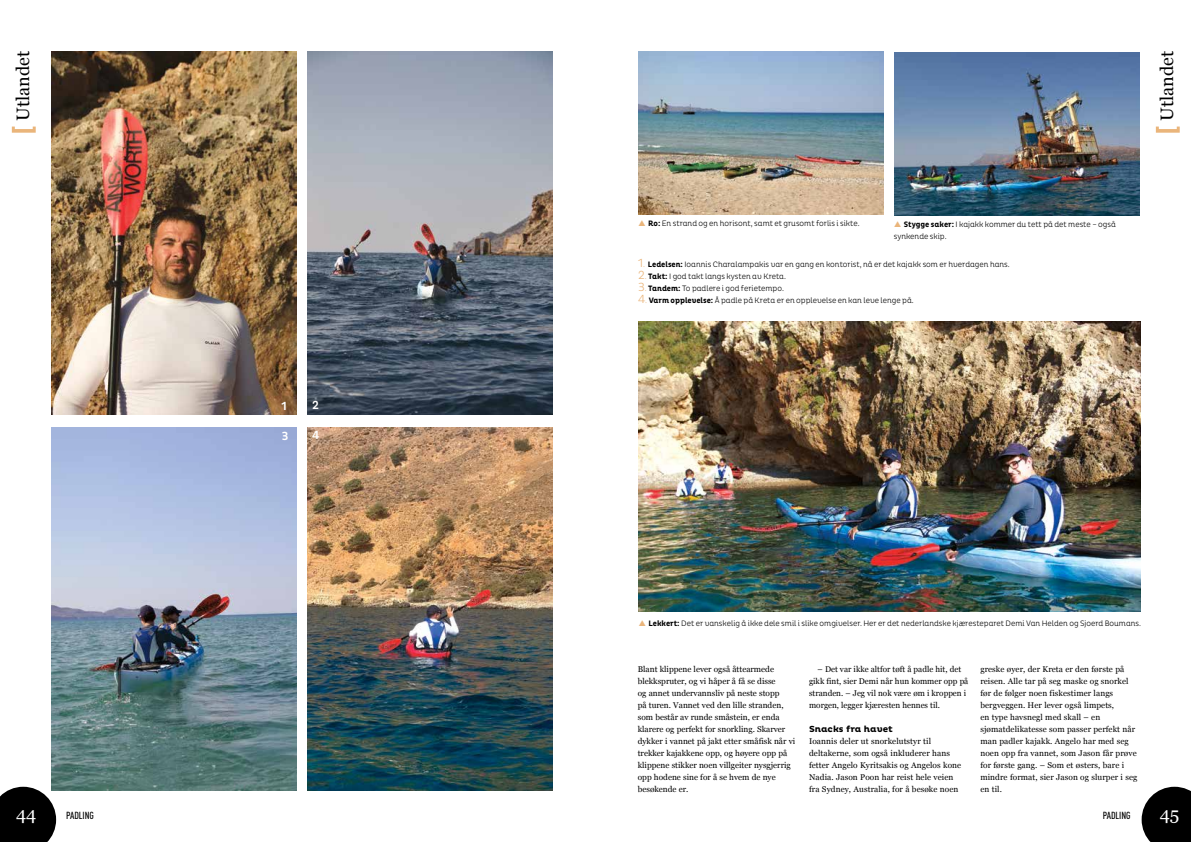
<style>
.page{position:relative;width:1191px;height:842px;background:#fff}
.page>*{position:absolute;margin:0;border:0;box-sizing:border-box;transform-origin:0 0}
.t1{font:18px "Georgia";color:#000}
.t2{font:18px "Georgia";color:#fff}
.t3{font:500 12px "Pluto Cond";color:#fff}
.t4{font:500 10.2px "DIN Cond";color:#000}
.t5{font:700 9px "Pluto";color:#000}
.t6{font:8.3px/12px "Georgia";letter-spacing:.01em;color:#000}
.t7{font:300 8px/12px "Pluto Cond";color:#000}
.s1{font-weight:700}
.s2{font-size:12px;color:#eab57b}
.s3{color:#eab57b}
</style>
<div class="page">
<svg style="left:1141px;top:787px;width:50px;height:55px;background:#202020"></svg>
<svg style="left:0;top:787px;width:56px;height:55px;background:#1b1b1b"></svg>
<img style="left:638px;top:51px;width:245px;height:164px">
<img style="left:894px;top:53px;width:246px;height:163px">
<img style="left:51px;top:428px;width:246px;height:363px">
<img style="left:638px;top:322px;width:502px;height:290px">
<svg style="left:1155px;top:127px;width:24px;height:6px"></svg>
<svg style="left:12px;top:127px;width:24px;height:6px"></svg>
<img style="left:51px;top:51px;width:245px;height:363px">
<img style="left:307px;top:51px;width:246px;height:363px">
<img style="left:307px;top:428px;width:246px;height:363px">
<h1 class="t1" style="left:12px;top:121px;width:71px;rotate:-90deg">Utlandet</h1>
<h1 class="t1" style="left:1156px;top:121px;width:71px;rotate:-90deg">Utlandet</h1>
<h2 class="t3" style="left:281px;top:399px;width:7px">1</h2>
<h2 class="t3" style="left:312px;top:398px;width:8px">2</h2>
<h2 class="t3" style="left:282px;top:429px;width:8px">3</h2>
<h2 class="t3" style="left:312px;top:428px;width:9px">4</h2>
<p class="t7" style="left:648px;top:218px;width:213px"><span class="s1">Ro:</span> En strand og en horisont, samt et grusomt forlis i sikte.</p>
<p class="t7" style="left:893px;top:218px;width:224px;text-indent:10px"><span class="s1">Stygge saker:</span> I kajakk kommer du tett på det meste – også synkende skip.</p>
<p class="t7" style="left:638px;top:258px;width:373px"><span class="s2">1</span><span class="s3">.</span> <span class="s1">Ledelsen:</span> Ioannis Charalampakis var en gang en kontorist, nå er det kajakk som er hverdagen hans.</p>
<p class="t7" style="left:638px;top:270px;width:149px"><span class="s2">2</span><span class="s3">.</span> <span class="s1">Takt:</span> I god takt langs kysten av Kreta.</p>
<p class="t7" style="left:638px;top:282px;width:147px"><span class="s2">3</span><span class="s3">.</span> <span class="s1">Tandem:</span> To padlere i god ferietempo.</p>
<p class="t7" style="left:638px;top:294px;width:277px"><span class="s2">4</span><span class="s3">.</span> <span class="s1">Varm opplevelse:</span> Å padle på Kreta er en opplevelse en kan leve lenge på.</p>
<p class="t7" style="left:648px;top:617px;width:494px"><span class="s1">Lekkert:</span> Det er vanskelig å ikke dele smil i slike omgivelser. Her er det nederlandske kjæresteparet Demi Van Helden og Sjoerd Boumans.</p>
<p class="t6" style="left:638px;top:663px;width:159px">Blant klippene lever også åttearmede blekkspruter, og vi håper å få se disse<br>og annet undervannsliv på neste stopp<br>på turen. Vannet ved den lille stranden, som består av runde småstein, er enda klarere og perfekt for snorkling. Skarver dykker i vannet på jakt etter småfisk når vi trekker kajakkene opp, og høyere opp på klippene stikker noen villgeiter nysgjerrig opp hodene sine for å se hvem de nye besøkende er.</p>
<p class="t6" style="left:809px;top:663px;width:161px;text-indent:8px">– Det var ikke altfor tøft å padle hit, det gikk fint, sier Demi når hun kommer opp på stranden. – Jeg vil nok være øm i kroppen i morgen, legger kjæresten hennes til.</p>
<p class="t5" style="left:809px;top:724px;width:85px">Snacks fra havet</p>
<p class="t6" style="left:809px;top:735px;width:154px">Ioannis deler ut snorkelutstyr til deltakerne, som også inkluderer hans fetter Angelo Kyritsakis og Angelos kone Nadia. Jason Poon har reist hele veien fra Sydney, Australia, for å besøke noen</p>
<p class="t6" style="left:980px;top:663px;width:158px">greske øyer, der Kreta er den første på reisen. Alle tar på seg maske og snorkel før de følger noen fiskestimer langs bergveggen. Her lever også limpets,<br>en type havsnegl med skall – en sjømatdelikatesse som passer perfekt når man padler kajakk. Angelo har med seg noen opp fra vannet, som Jason får prøve for første gang. – Som et østers, bare i mindre format, sier Jason og slurper i seg en til.</p>
<h1 class="t2" style="left:16px;top:803px;width:22px">44</h1>
<p class="t4" style="left:66px;top:809px;width:29px">PADLING</p>
<p class="t4" style="left:1102px;top:809px;width:29px">PADLING</p>
<h1 class="t2" style="left:1159px;top:802px;width:21px">45</h1>
</div>
